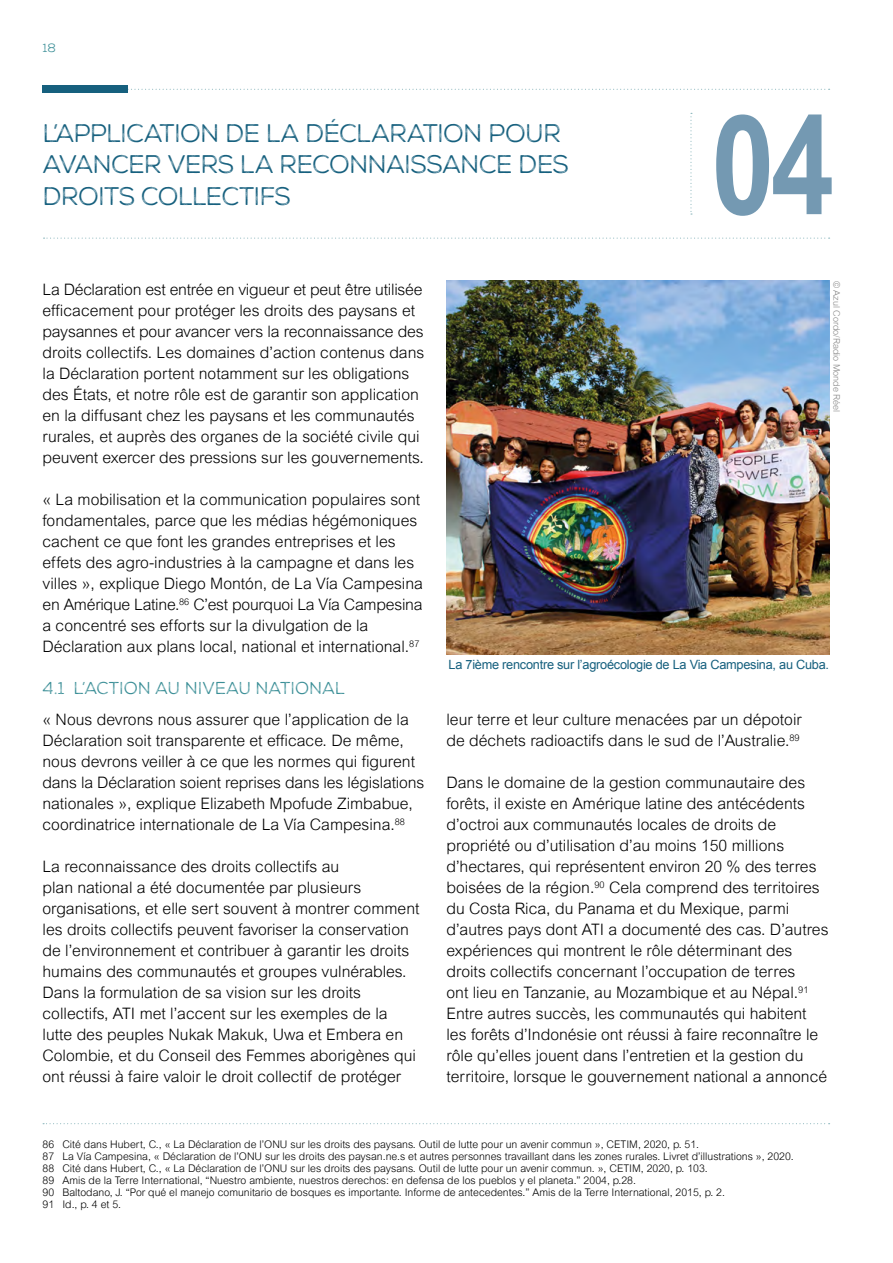
<style>
.page{position:relative;width:893px;height:1263px;background:#fff}
.page>*{position:absolute;margin:0;border:0;box-sizing:border-box;transform-origin:0 0}
.t1{font:700 138.6px "Arial MT Narrow";color:#7499b2}
.t2{font:25.5px/31.5px "Nexa Rust Sans Book 03";letter-spacing:-.03em;color:#16607e}
.t3{font:17.25px "Nexa Rust Sans Book 03";color:#3a8e96}
.t4{font:300 15.75px/21px "Arial";color:#000}
.t5{font:12.75px "Arial";letter-spacing:-.02em;color:#16607e}
.t6{font:12px "Nexa Rust Sans Book 01";color:#3a8e96}
.t7{font:300 10.5px/11.9px "Arial";color:#000}
.t8{font:300 9px "Arial";color:#878787}
</style>
<div class="page">
<svg style="left:128px;top:89px;width:702px;height:1px"></svg>
<div style="left:43px;top:85px;width:85px;height:8px;background:#16607e"></div>
<svg style="left:44px;top:238px;width:786px;height:1px"></svg>
<svg style="left:43px;top:1123px;width:787px;height:1px"></svg>
<img style="left:446px;top:281px;width:383px;height:374px">
<svg style="left:690px;top:113px;width:2px;height:102px"></svg>
<p class="t6" style="left:43px;top:41px;width:15px">18</p>
<h2 class="t2" style="left:43px;top:117px;width:528px">L’APPLICATION DE LA DÉCLARATION POUR<br>AVANCER VERS LA RECONNAISSANCE DES<br>DROITS COLLECTIFS</h2>
<h1 class="t1" style="left:711px;top:83px;width:124px">04</h1>
<p class="t4" style="left:43px;top:279px;width:383px">La Déclaration est entrée en vigueur et peut être utilisée efficacement pour protéger les droits des paysans et paysannes et pour avancer vers la reconnaissance des droits collectifs. Les domaines d’action contenus dans la Déclaration portent notamment sur les obligations des États, et notre rôle est de garantir son application en la diffusant chez les paysans et les communautés rurales, et auprès des organes de la société civile qui peuvent exercer des pressions sur les gouvernements.</p>
<p class="t4" style="left:43px;top:489px;width:382px">« La mobilisation et la communication populaires sont fondamentales, parce que les médias hégémoniques cachent ce que font les grandes entreprises et les effets des agro-industries à la campagne et dans les villes », explique Diego Montón, de La Vía Campesina en Amérique Latine.<sup>86</sup> C’est pourquoi La Vía Campesina a concentré ses efforts sur la divulgation de la Déclaration aux plans local, national et international.<sup>87</sup></p>
<p class="t3" style="left:43px;top:678px;width:304px">4.1 L’ACTION AU NIVEAU NATIONAL</p>
<p class="t4" style="left:43px;top:709px;width:383px">« Nous devrons nous assurer que l’application de la Déclaration soit transparente et efficace. De même, nous devrons veiller à ce que les normes qui figurent dans la Déclaration soient reprises dans les législations nationales », explique Elizabeth Mpofude Zimbabue, coordinatrice internationale de La Vía Campesina.<sup>88</sup></p>
<p class="t4" style="left:43px;top:856px;width:378px">La reconnaissance des droits collectifs au<br>plan national a été documentée par plusieurs organisations, et elle sert souvent à montrer comment les droits collectifs peuvent favoriser la conservation de l’environnement et contribuer à garantir les droits humains des communautés et groupes vulnérables.<br>Dans la formulation de sa vision sur les droits collectifs, ATI met l’accent sur les exemples de la lutte des peuples Nukak Makuk, Uwa et Embera en Colombie, et du Conseil des Femmes aborigènes qui ont réussi à faire valoir le droit collectif de protéger</p>
<p class="t8" style="left:842px;top:281px;width:133px;rotate:90deg">© Azul Cordo/Radio Monde Réel</p>
<p class="t5" style="left:449px;top:657px;width:382px">La 7ième rencontre sur l’agroécologie de La Via Campesina, au Cuba.</p>
<p class="t4" style="left:446px;top:709px;width:357px">leur terre et leur culture menacées par un dépotoir de déchets radioactifs dans le sud de l’Australie.<sup>89</sup></p>
<p class="t4" style="left:446px;top:772px;width:384px">Dans le domaine de la gestion communautaire des forêts, il existe en Amérique latine des antécédents d’octroi aux communautés locales de droits de propriété ou d’utilisation d’au moins 150 millions d’hectares, qui représentent environ 20 % des terres boisées de la région.<sup>90</sup> Cela comprend des territoires du Costa Rica, du Panama et du Mexique, parmi d’autres pays dont ATI a documenté des cas. D’autres expériences qui montrent le rôle déterminant des droits collectifs concernant l’occupation de terres<br>ont lieu en Tanzanie, au Mozambique et au Népal.<sup>91<br></sup>Entre autres succès, les communautés qui habitent les forêts d’Indonésie ont réussi à faire reconnaître le rôle qu’elles jouent dans l’entretien et la gestion du territoire, lorsque le gouvernement national a annoncé</p>
<p class="t7" style="left:43px;top:1139px;width:753px">86 Cité dans Hubert, C., « La Déclaration de l’ONU sur les droits des paysans. Outil de lutte pour un avenir commun », CETIM, 2020, p. 51.<br>87 La Vía Campesina, « Déclaration de l’ONU sur les droits des paysan.ne.s et autres personnes travaillant dans les zones rurales. Livret d’illustrations », 2020.<br>88 Cité dans Hubert, C., « La Déclaration de l’ONU sur les droits des paysans. Outil de lutte pour un avenir commun. », CETIM, 2020, p. 103.<br>89 Amis de la Terre International, “Nuestro ambiente, nuestros derechos: en defensa de los pueblos y el planeta.” 2004, p.28.<br>90 Baltodano, J. “Por qué el manejo comunitario de bosques es importante. Informe de antecedentes.” Amis de la Terre International, 2015, p. 2.<br>91 Id., p. 4 et 5.</p>
</div>
